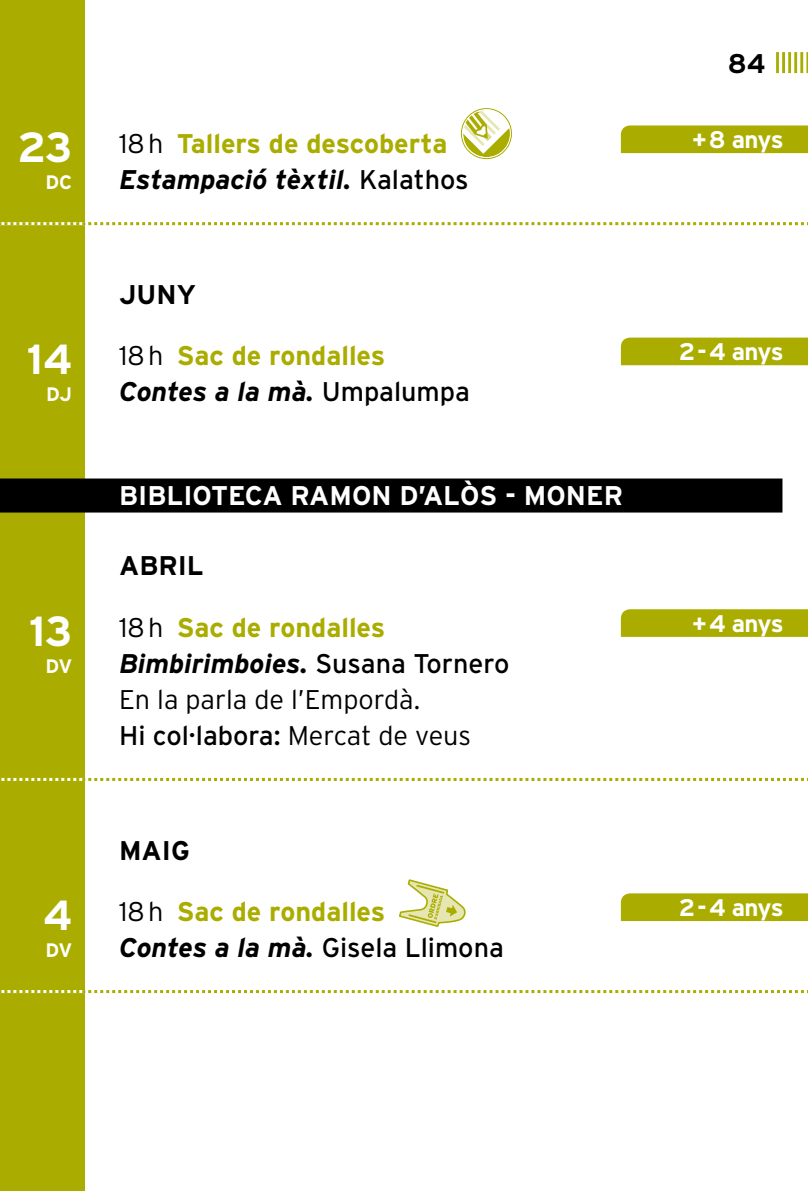
<style>
.page{position:relative;width:808px;height:1191px;background:#fff}
.page>*{position:absolute;margin:0;border:0;box-sizing:border-box;transform-origin:0 0}
.t1{font:700 27px "Interstate";color:#aaad00}
.t2{font:300 27px/36px "Interstate";color:#000}
.t3{font:italic 700 27px "Interstate";color:#000}
.t4{font:700 27px "Interstate";color:#fff}
.t5{font:27px "Interstate";color:#000}
.t6{font:700 27px "Interstate";color:#000}
.t7{font:700 24px "Interstate";letter-spacing:-.04em;color:#fff}
.t8{font:700 19.5px "Interstate";letter-spacing:-.03em;color:#fff}
.s1{font-size:42px;color:#fff}
.s2{font-weight:300;color:#000}
.s3{font-weight:400;font-style:normal}
.s4{font-weight:700;font-style:italic}
.s5{font-weight:400}
</style>
<div class="page">
<svg style="left:776px;top:52px;width:32px;height:21px"></svg>
<div style="left:0;top:0;width:85px;height:1191px;background:#aaad00"></div>
<div style="left:0;top:478px;width:782px;height:34px;background:#000"></div>
<svg style="left:462px;top:109px;width:49px;height:45px"></svg>
<div style="left:461px;top:108px;width:51px;height:51px;border:1px solid #aaad00;border-radius:50%"></div>
<div style="left:462px;top:109px;width:49px;height:49px;border:1px solid #fff;border-radius:50%"></div>
<div style="left:621px;top:125px;width:187px;height:28px;background:#aaad00"></div>
<svg style="left:0;top:222px;width:808px;height:3px"></svg>
<div style="left:621px;top:337px;width:187px;height:28px;background:#aaad00"></div>
<svg style="left:621px;top:609px;width:187px;height:28px;background:#abae03"></svg>
<svg style="left:1px;top:778px;width:807px;height:3px"></svg>
<svg style="left:399px;top:879px;width:67px;height:48px"></svg>
<div style="left:621px;top:893px;width:187px;height:28px;background:#aaad00"></div>
<svg style="left:0;top:990px;width:808px;height:3px"></svg>
<p class="t6" style="left:728px;top:48px;width:39px">84</p>
<p class="t1" style="left:18px;top:128px;width:431px"><span class="s1">23</span> <span class="s2">18h</span> Tallers de descoberta</p>
<p class="t7" style="left:692px;top:126px;width:93px">+8 anys</p>
<p class="t8" style="left:45px;top:171px;width:28px">DC</p>
<p class="t3" style="left:119px;top:164px;width:351px">Estampació tèxtil. <span class="s3">Kalathos</span></p>
<p class="t6" style="left:119px;top:279px;width:78px">JUNY</p>
<p class="t1" style="left:27px;top:341px;width:360px"><span class="s1">14</span> <span class="s2">18h</span> Sac de rondalles</p>
<p class="t7" style="left:679px;top:338px;width:106px">2-4 anys</p>
<p class="t8" style="left:46px;top:383px;width:28px">DJ</p>
<p class="t3" style="left:119px;top:377px;width:352px">Contes a la mà. <span class="s3">Umpalumpa</span></p>
<p class="t4" style="left:119px;top:481px;width:33px">Bibli</p>
<p class="t4" style="left:192px;top:481px;width:37px">oteca</p>
<p class="t4" style="left:290px;top:481px;width:295px">Ramon d’Alòs - Moner</p>
<p class="t6" style="left:119px;top:551px;width:86px">ABRIL</p>
<p class="t1" style="left:29px;top:612px;width:358px"><span class="s1">13</span> <span class="s2">18h</span> Sac de rondalles</p>
<p class="t7" style="left:692px;top:610px;width:93px">+4 anys</p>
<p class="t8" style="left:45px;top:655px;width:21px">DV</p>
<p class="t2" style="left:119px;top:645px;width:392px"><span class="s4">Bimbirimboies.</span> <span class="s5">Susana Tornero<br></span>En la parla de l’Empordà.<br><span class="s5">Hi col·labora:</span> Mercat de veus</p>
<p class="t6" style="left:119px;top:835px;width:72px">MAIG</p>
<p class="t1" style="left:43px;top:896px;width:344px"><span class="s1">4</span> <span class="s2">18h</span> Sac de rondalles</p>
<p class="t7" style="left:679px;top:894px;width:106px">2-4 anys</p>
<p class="t8" style="left:45px;top:939px;width:21px">DV</p>
<p class="t5" style="left:119px;top:932px;width:386px"><span class="s4">Contes a la mà.</span> Gisela Llimona</p>
</div>
